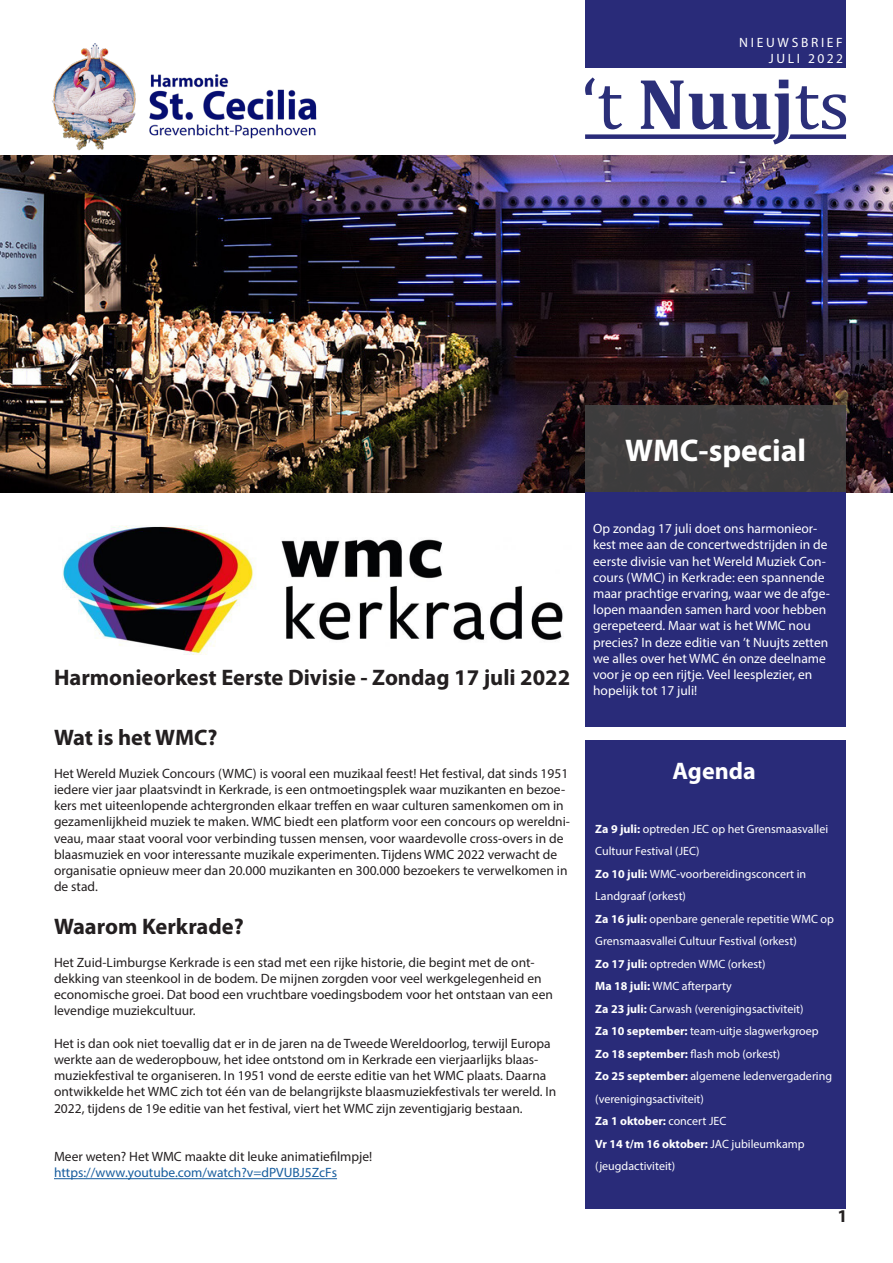
<style>
.page{position:relative;width:893px;height:1263px;background:#fff}
.page>*{position:absolute;margin:0;border:0;box-sizing:border-box;transform-origin:0 0}
.t1{font:700 31.5px "Myriad Pro";color:#fff}
.t2{font:700 24px "Myriad Pro";color:#fff}
.t3{font:700 22.5px "Myriad Pro";color:#231f20}
.t4{font:700 18px "Myriad Pro";color:#231f20}
.t5{font:13.5px/16.2px "Myriad Pro";color:#231f20}
.t6{font:13.5px/16.2px "Myriad Pro";color:#fff}
.t7{font:13.5px "Myriad Pro";color:#175d9e}
.t8{font:13.5px "Myriad Pro";letter-spacing:.2em;color:#fff}
.t9{font:13.5px "Myriad Pro";letter-spacing:.19em;color:#fff}
.t10{font:12px/22.5px "Myriad Pro";color:#fff}
.t11{font:700 12px "Myriad Pro";color:#fff}
.s1{font-weight:700}
.s2{font-weight:400}
</style>
<div class="page">
<img style="left:52px;top:43px;width:265px;height:108px">
<svg style="left:585px;top:77px;width:261px;height:68px"></svg>
<div style="left:585px;top:0;width:261px;height:68px;background:#292b79"></div>
<img style="left:0;top:155px;width:893px;height:338px">
<div style="left:585px;top:404px;width:261px;height:89px;background:#434343"></div>
<div style="left:585px;top:493px;width:261px;height:234px;background:#292b79"></div>
<div style="left:585px;top:740px;width:261px;height:469px;background:#292b79"></div>
<hr style="left:54px;top:1178px;width:283px;height:1px;background:#175d9e">
<img style="left:62px;top:525px;width:501px;height:130px">
<p class="t8" style="left:739px;top:34px;width:105px">NIEUWSBRIEF</p>
<p class="t9" style="left:769px;top:50px;width:76px">JULI 2022</p>
<p class="t3" style="left:54px;top:665px;width:518px">Harmonieorkest Eerste Divisie - Zondag 17 juli 2022</p>
<p class="t3" style="left:54px;top:725px;width:165px">Wat is het WMC?</p>
<p class="t5" style="left:54px;top:765px;width:518px">Het Wereld Muziek Concours (WMC) is vooral een muzikaal feest! Het festival, dat sinds 1951 iedere vier jaar plaatsvindt in Kerkrade, is een ontmoetingsplek waar muzikanten en bezoe&shy;kers met uiteenlopende achtergronden elkaar treffen en waar culturen samenkomen om in gezamenlijkheid muziek te maken. WMC biedt een platform voor een concours op wereldni&shy;veau, maar staat vooral voor verbinding tussen mensen, voor waardevolle cross-overs in de blaasmuziek en voor interessante muzikale experimenten. Tijdens WMC 2022 verwacht de organisatie opnieuw meer dan 20.000 muzikanten en 300.000 bezoekers te verwelkomen in de stad.</p>
<p class="t3" style="left:54px;top:914px;width:191px">Waarom Kerkrade?</p>
<p class="t5" style="left:54px;top:954px;width:500px">Het Zuid-Limburgse Kerkrade is een stad met een rijke historie, die begint met de ont&shy;dekking van steenkool in de bodem. De mijnen zorgden voor veel werkgelegenheid en economische groei. Dat bood een vruchtbare voedingsbodem voor het ontstaan van een levendige muziekcultuur.</p>
<p class="t5" style="left:54px;top:1035px;width:504px">Het is dan ook niet toevallig dat er in de jaren na de Tweede Wereldoorlog, terwijl Europa werkte aan de wederopbouw, het idee ontstond om in Kerkrade een vierjaarlijks blaas&shy;muziekfestival te organiseren. In 1951 vond de eerste editie van het WMC plaats. Daarna ontwikkelde het WMC zich tot één van de belangrijkste blaasmuziekfestivals ter wereld. In 2022, tijdens de 19e editie van het festival, viert het WMC zijn zeventigjarig bestaan.</p>
<p class="t5" style="left:54px;top:1148px;width:320px">Meer weten? Het WMC maakte dit leuke animatiefilmpje!</p>
<p class="t7" style="left:54px;top:1164px;width:285px">https://www.youtube.com/watch?v=dPVUBJ5ZcFs</p>
<p class="t1" style="left:625px;top:432px;width:182px">WMC-special</p>
<p class="t6" style="left:593px;top:520px;width:238px">Op zondag 17 juli doet ons harmonieor&shy;kest mee aan de concertwedstrijden in de eerste divisie van het Wereld Muziek Con&shy;cours (WMC) in Kerkrade: een spannende maar prachtige ervaring, waar we de afge&shy;lopen maanden samen hard voor hebben gerepeteerd. Maar wat is het WMC nou precies? In deze editie van ’t Nuujts zetten we alles over het WMC én onze deelname voor je op een rijtje. Veel leesplezier, en hopelijk tot 17 juli!</p>
<p class="t2" style="left:672px;top:758px;width:85px">Agenda</p>
<p class="t10" style="left:595px;top:817px;width:234px"><span class="s1">Za 9 juli:</span> optreden JEC op het Grensmaasvallei<br>Cultuur Festival (JEC)</p>
<p class="t10" style="left:595px;top:862px;width:212px"><span class="s1">Zo 10 juli:</span> WMC-voorbereidingsconcert in<br>Landgraaf (orkest)</p>
<p class="t10" style="left:595px;top:907px;width:240px"><span class="s1">Za 16 juli:</span> openbare generale repetitie WMC op<br>Grensmaasvallei Cultuur Festival (orkest)</p>
<p class="t10" style="left:595px;top:952px;width:172px"><span class="s1">Zo 17 juli:</span> optreden WMC (orkest)</p>
<p class="t10" style="left:595px;top:975px;width:138px"><span class="s1">Ma 18 juli:</span> WMC afterparty</p>
<p class="t10" style="left:595px;top:997px;width:210px"><span class="s1">Za 23 juli:</span> Carwash (verenigingsactiviteit)</p>
<p class="t10" style="left:595px;top:1020px;width:225px"><span class="s1">Za 10 september:</span> team-uitje slagwerkgroep</p>
<p class="t10" style="left:595px;top:1042px;width:186px"><span class="s1">Zo 18 september:</span> flash mob (orkest)</p>
<p class="t10" style="left:595px;top:1065px;width:238px"><span class="s1">Zo 25 september:</span> algemene ledenvergadering (verenigingsactiviteit)</p>
<p class="t11" style="left:595px;top:1114px;width:132px">Za 1 oktober: <span class="s2">concert JEC</span></p>
<p class="t10" style="left:595px;top:1132px;width:211px"><span class="s1">Vr 14 t/m 16 oktober:</span> JAC jubileumkamp (jeugdactiviteit)</p>
<p class="t4" style="left:837px;top:1206px;width:11px">1</p>
</div>
